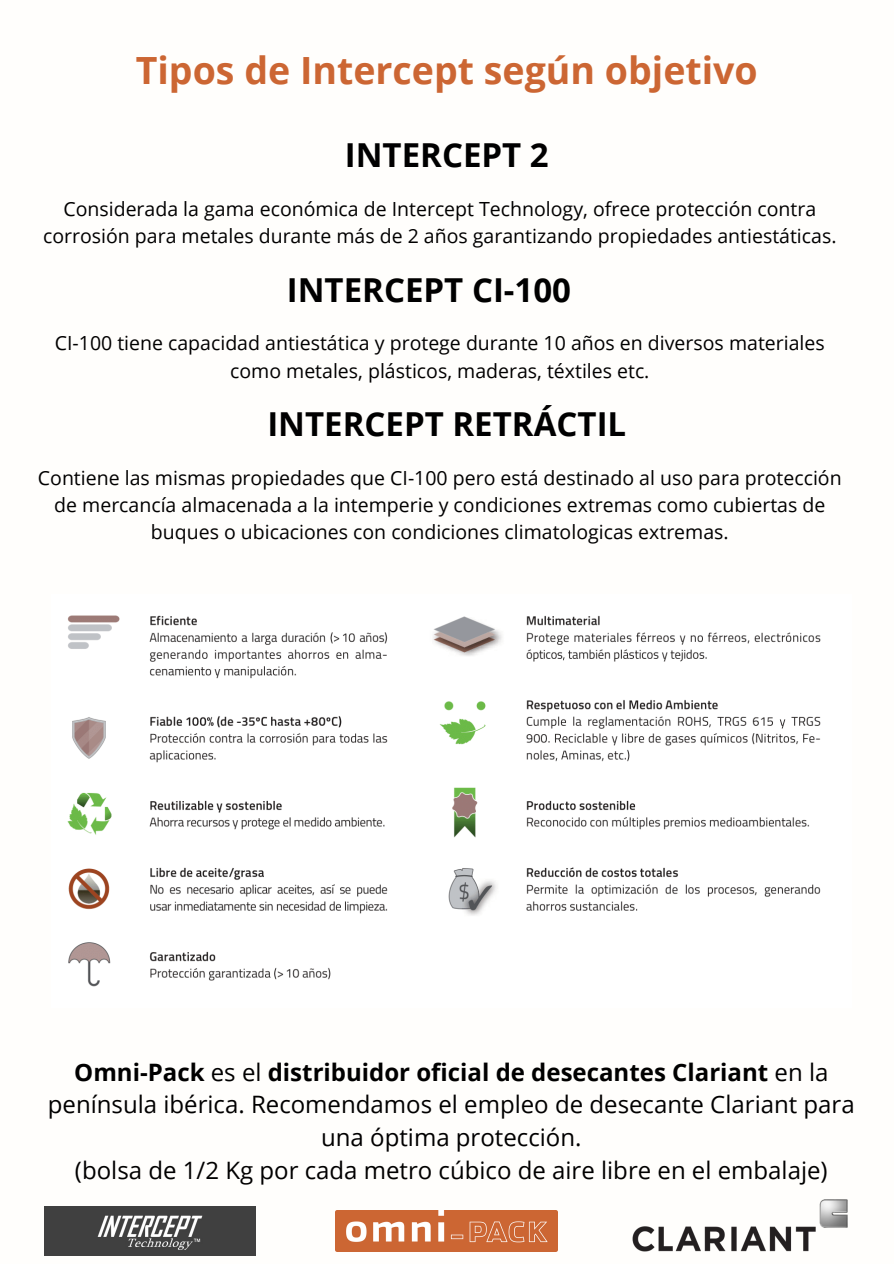
<style>
.page{position:relative;width:894px;height:1264px;background:#fff}
.page>*{position:absolute;margin:0;border:0;box-sizing:border-box;transform-origin:0 0}
.t1{font:700 37.5px "Open Sans";color:#c63}
.t2{font:700 33px "Open Sans";color:#000}
.t3{font:24px/32.7px "Open Sans";color:#000;text-align:center}
.t4{font:19.5px/27px "Open Sans";color:#000;text-align:center}
.s1{font-weight:700}
</style>
<div class="page">
<img style="left:336px;top:1210px;width:221px;height:41px">
<img style="left:45px;top:1206px;width:210px;height:48px">
<img style="left:632px;top:1199px;width:216px;height:53px">
<img style="left:67px;top:615px;width:754px;height:372px">
<p class="t1" style="left:136px;top:44px;width:623px">Tipos de Intercept según objetivo</p>
<h2 class="t2" style="left:345px;top:131px;width:205px">INTERCEPT 2</h2>
<p class="t4" style="left:43px;top:195px;width:794px">Considerada la gama económica de Intercept Technology, ofrece protección contra corrosión para metales durante más de 2 años garantizando propiedades antiestáticas.</p>
<p class="t2" style="left:287px;top:266px;width:286px">INTERCEPT CI-100</p>
<h3 class="t4" style="left:55px;top:329px;width:771px">CI-100 tiene capacidad antiestática y protege durante 10 años en diversos materiales como metales, plásticos, maderas, téxtiles etc.</h3>
<p class="t2" style="left:267px;top:401px;width:360px">INTERCEPT RETRÁCTIL</p>
<p class="t4" style="left:38px;top:464px;width:805px">Contiene las mismas propiedades que CI-100 pero está destinado al uso para protección de mercancía almacenada a la intemperie y condiciones extremas como cubiertas de buques o ubicaciones con condiciones climatologicas extremas.</p>
<p class="t3" style="left:48px;top:1055px;width:808px"><span class="s1">Omni-Pack</span> es el <span class="s1">distribuidor oficial de desecantes Clariant</span> en la península ibérica. Recomendamos el empleo de desecante Clariant para una óptima protección.<br>(bolsa de 1/2 Kg por cada metro cúbico de aire libre en el embalaje)</p>
</div>
